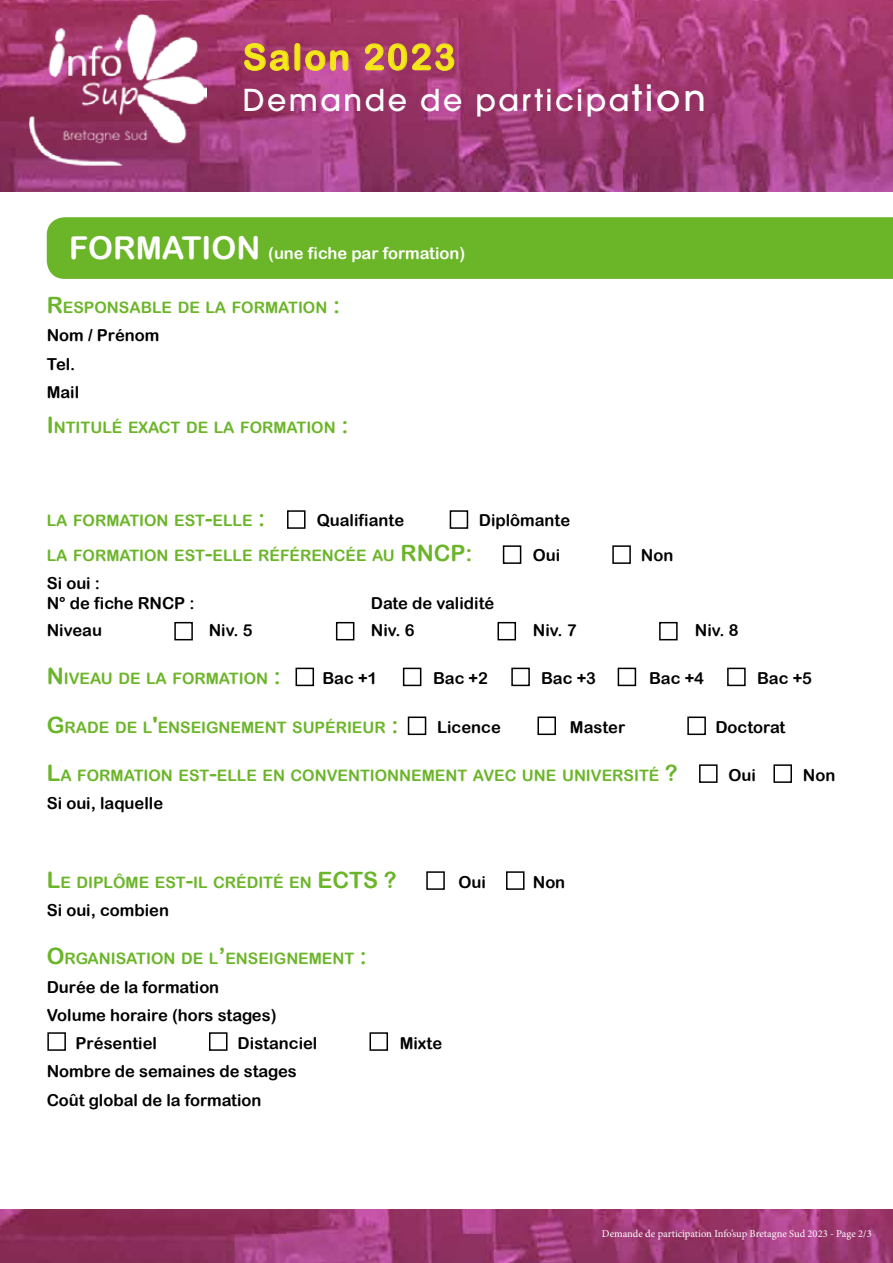
<style>
.page{position:relative;width:893px;height:1263px;background:#fff}
.page>*{position:absolute;margin:0;border:0;box-sizing:border-box;transform-origin:0 0}
.t1{font:36px "Arial Rounded MT Bold";letter-spacing:.06em;color:#f4e71a}
.t2{font:500 30px "Avant Garde";letter-spacing:.08em;color:#fff}
.t3{font:22.5px "Arial Rounded MT Bold";color:#6bb529}
.t4{font:16.5px/28.3px "Arial Rounded MT Bold";color:#000}
.t5{font:16.5px "Arial Rounded MT Bold";color:#fff}
.t6{font:15.75px "Arial Rounded MT Bold";color:#6bb529}
.t7{font:10.5px "Minion Pro";color:#fff}
.s1{font-size:36px}
.s2{font-size:31.5px}
.s3{font-size:22.5px}
</style>
<div class="page">
<img style="left:0;top:1210px;width:893px;height:53px">
<img style="left:0;top:0;width:893px;height:191px">
<svg style="left:244px;top:43px;width:104px;height:28px;background:#b0565e"></svg>
<svg style="left:365px;top:43px;width:89px;height:28px;background:#b25a5c"></svg>
<img style="left:30px;top:15px;width:176px;height:151px">
<div style="left:47px;top:217px;width:846px;height:62px;background:#6bb529"></div>
<div style="left:287px;top:510px;width:19px;height:19px;border:2px solid #000"></div>
<div style="left:450px;top:510px;width:18px;height:19px;border:2px solid #000"></div>
<div style="left:174px;top:622px;width:19px;height:18px;border:2px solid #000"></div>
<div style="left:336px;top:622px;width:18px;height:18px;border:2px solid #000"></div>
<div style="left:497px;top:622px;width:19px;height:18px;border:2px solid #000"></div>
<div style="left:659px;top:622px;width:19px;height:18px;border:2px solid #000"></div>
<div style="left:503px;top:545px;width:18px;height:19px;border:2px solid #000"></div>
<div style="left:612px;top:545px;width:19px;height:19px;border:2px solid #000"></div>
<div style="left:408px;top:716px;width:18px;height:19px;border:2px solid #000"></div>
<div style="left:537px;top:716px;width:19px;height:19px;border:2px solid #000"></div>
<div style="left:618px;top:668px;width:18px;height:18px;border:2px solid #000"></div>
<div style="left:727px;top:668px;width:19px;height:18px;border:2px solid #000"></div>
<div style="left:687px;top:716px;width:19px;height:19px;border:2px solid #000"></div>
<div style="left:511px;top:668px;width:19px;height:18px;border:2px solid #000"></div>
<div style="left:403px;top:668px;width:18px;height:18px;border:2px solid #000"></div>
<div style="left:296px;top:668px;width:18px;height:18px;border:2px solid #000"></div>
<div style="left:699px;top:764px;width:19px;height:19px;border:2px solid #000"></div>
<div style="left:773px;top:764px;width:19px;height:19px;border:2px solid #000"></div>
<div style="left:426px;top:871px;width:19px;height:19px;border:2px solid #000"></div>
<div style="left:506px;top:871px;width:18px;height:19px;border:2px solid #000"></div>
<div style="left:47px;top:1032px;width:19px;height:19px;border:2px solid #000"></div>
<div style="left:209px;top:1032px;width:18px;height:19px;border:2px solid #000"></div>
<div style="left:369px;top:1032px;width:19px;height:19px;border:2px solid #000"></div>
<h1 class="t1" style="left:243px;top:36px;width:214px">Salon 2023</h1>
<h2 class="t2" style="left:243px;top:81px;width:465px">Demande de participa<span class="s1">tion</span></h2>
<p class="t5" style="left:69px;top:244px;width:398px"><span class="s2">FORMATION</span> (une fiche par formation)</p>
<p class="t6" style="left:47px;top:298px;width:295px"><span class="s3">R</span>ESPONSABLE DE LA FORMATION <span class="s3">:</span></p>
<p class="t4" style="left:47px;top:321px;width:114px">Nom / Prénom<br>Tel.<br>Mail</p>
<p class="t6" style="left:47px;top:418px;width:303px"><span class="s3">I</span> NTITULÉ EXACT DE LA FORMATION <span class="s3">:</span></p>
<p class="t6" style="left:47px;top:511px;width:220px">LA FORMATION EST<span class="s3">-</span>ELLE <span class="s3">:</span></p>
<p class="t4" style="left:317px;top:505px;width:89px">Qualifiante</p>
<p class="t4" style="left:479px;top:505px;width:93px">Diplômante</p>
<p class="t6" style="left:47px;top:546px;width:387px">LA FORMATION EST<span class="s3">-</span>ELLE RÉFÉRENCÉE AU <span class="s3">RNCP</span></p>
<h3 class="t3" style="left:465px;top:540px;width:9px">:</h3>
<p class="t4" style="left:533px;top:541px;width:29px">Oui</p>
<p class="t4" style="left:641px;top:541px;width:34px">Non</p>
<p class="t4" style="left:47px;top:573px;width:149px;line-height:19.8px">Si oui :<br>N° de fiche RNCP :</p>
<p class="t4" style="left:371px;top:589px;width:125px">Date de validité</p>
<p class="t4" style="left:47px;top:616px;width:57px">Niveau</p>
<p class="t4" style="left:209px;top:616px;width:45px">Niv. 5</p>
<p class="t4" style="left:371px;top:616px;width:45px">Niv. 6</p>
<p class="t4" style="left:533px;top:616px;width:45px">Niv. 7</p>
<p class="t4" style="left:695px;top:616px;width:45px">Niv. 8</p>
<p class="t6" style="left:47px;top:669px;width:235px"><span class="s3">N</span> IVEAU DE LA FORMATION <span class="s3">:</span></p>
<p class="t4" style="left:322px;top:664px;width:57px">Bac +1</p>
<p class="t4" style="left:433px;top:664px;width:57px">Bac +2</p>
<p class="t4" style="left:541px;top:664px;width:57px">Bac +3</p>
<p class="t4" style="left:649px;top:664px;width:57px">Bac +4</p>
<p class="t4" style="left:757px;top:664px;width:57px">Bac +5</p>
<p class="t6" style="left:47px;top:718px;width:353px"><span class="s3">G</span> RADE DE L<span class="s3">'</span>ENSEIGNEMENT SUPÉRIEUR <span class="s3">:</span></p>
<p class="t4" style="left:437px;top:712px;width:65px">Licence</p>
<p class="t4" style="left:570px;top:712px;width:57px">Master</p>
<p class="t4" style="left:715px;top:712px;width:71px">Doctorat</p>
<p class="t6" style="left:47px;top:766px;width:633px"><span class="s3">L</span>A FORMATION EST<span class="s3">-</span>ELLE EN CONVENTIONNEMENT AVEC UNE UNIVERSITÉ <span class="s3">?</span></p>
<p class="t4" style="left:729px;top:761px;width:29px">Oui</p>
<p class="t4" style="left:803px;top:761px;width:34px">Non</p>
<p class="t4" style="left:47px;top:789px;width:118px">Si oui, laquelle</p>
<p class="t6" style="left:47px;top:873px;width:287px"><span class="s3">L</span>E DIPLÔME EST<span class="s3">-</span>IL CRÉDITÉ EN <span class="s3">ECTS</span></p>
<h3 class="t3" style="left:384px;top:866px;width:14px">?</h3>
<p class="t4" style="left:459px;top:867px;width:29px">Oui</p>
<p class="t4" style="left:533px;top:867px;width:34px">Non</p>
<p class="t4" style="left:47px;top:896px;width:124px">Si oui, combien</p>
<p class="t6" style="left:47px;top:949px;width:322px"><span class="s3">O</span>RGANISATION DE L<span class="s3">’</span>ENSEIGNEMENT <span class="s3">:</span></p>
<p class="t4" style="left:47px;top:972px;width:174px">Durée de la formation</p>
<p class="t4" style="left:47px;top:1000px;width:231px">Volume horaire (hors stages)</p>
<p class="t4" style="left:76px;top:1029px;width:83px">Présentiel</p>
<p class="t4" style="left:238px;top:1029px;width:81px">Distanciel</p>
<p class="t4" style="left:400px;top:1029px;width:44px">Mixte</p>
<p class="t4" style="left:47px;top:1057px;width:252px">Nombre de semaines de stages<br>Coût global de la formation</p>
<p class="t7" style="left:602px;top:1227px;width:271px">Demande de participation Info’sup Bretagne Sud 2023 - Page 2/3</p>
</div>
